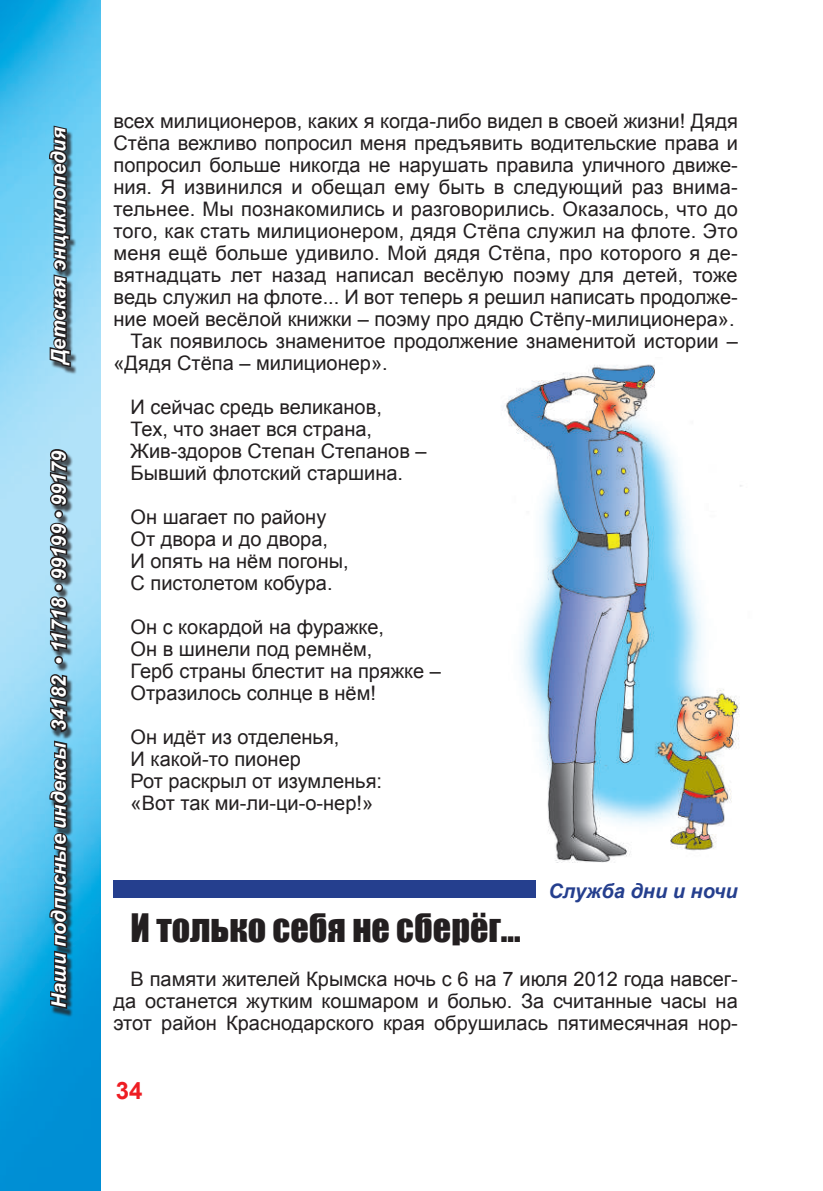
<style>
.page{position:relative;width:823px;height:1191px;background:#fff}
.page>*{position:absolute;margin:0;border:0;box-sizing:border-box;transform-origin:0 0}
.t1{font:36px "Impact";color:#231f20}
.t2{font:700 24px "Arial";color:#ee1d23}
.t3{font:20px/22px "Arial";color:#231f20}
.t4{font:italic 700 20px "Arial";color:#fff}
.t5{font:italic 700 20px "Arial";color:#253f8e}
</style>
<div class="page">
<img style="left:0;top:0;width:101px;height:1191px">
<div style="left:50px;top:452px;width:23px;height:565px;background:#231f20;opacity:.75"></div>
<svg style="left:47px;top:739px;width:23px;height:271px;background:#2d596c"></svg>
<svg style="left:46px;top:447px;width:24px;height:286px;background:#586c77"></svg>
<div style="left:50px;top:129px;width:27px;height:246px;background:#231f20;opacity:.75"></div>
<svg style="left:47px;top:124px;width:25px;height:245px;background:#476472"></svg>
<div style="left:113px;top:880px;width:422px;height:18px;background:#253f8e"></div>
<img style="left:505px;top:364px;width:237px;height:498px">
<p class="t4" style="left:45px;top:364px;width:238px;rotate:-90deg">Детская энциклопедия</p>
<p class="t4" style="left:45px;top:1008px;width:559px;rotate:-90deg">Наши подписные индексы 34182 • 11718 • 99199 • 99179</p>
<p class="t3" style="left:113px;top:110px;width:625px">всех милиционеров, каких я когда-либо видел в своей жизни! Дядя</p>
<p class="t3" style="left:113px;top:132px;width:625px">Стёпа вежливо попросил меня предъявить водительские права и</p>
<p class="t3" style="left:113px;top:154px;width:625px">попросил больше никогда не нарушать правила уличного движе-</p>
<p class="t3" style="left:113px;top:176px;width:625px">ния. Я извинился и обещал ему быть в следующий раз внима-</p>
<p class="t3" style="left:113px;top:198px;width:625px">тельнее. Мы познакомились и разговорились. Оказалось, что до</p>
<p class="t3" style="left:113px;top:220px;width:625px">того, как стать милиционером, дядя Стёпа служил на флоте. Это</p>
<p class="t3" style="left:113px;top:242px;width:625px">меня ещё больше удивило. Мой дядя Стёпа, про которого я де-</p>
<p class="t3" style="left:113px;top:264px;width:625px">вятнадцать лет назад написал весёлую поэму для детей, тоже</p>
<p class="t3" style="left:113px;top:286px;width:625px">ведь служил на флоте... И вот теперь я решил написать продолже-</p>
<p class="t3" style="left:113px;top:308px;width:622px">ние моей весёлой книжки – поэму про дядю Стёпу-милиционера».</p>
<p class="t3" style="left:130px;top:330px;width:608px">Так появилось знаменитое продолжение знаменитой истории –</p>
<p class="t3" style="left:113px;top:352px;width:275px">«Дядя Стёпа – милиционер».</p>
<p class="t3" style="left:130px;top:396px;width:297px">И сейчас средь великанов,<br>Тех, что знает вся страна,<br>Жив-здоров Степан Степанов –<br>Бывший флотский старшина.</p>
<p class="t3" style="left:130px;top:506px;width:219px">Он шагает по району<br>От двора и до двора,<br>И опять на нём погоны,<br>С пистолетом кобура.</p>
<p class="t3" style="left:130px;top:616px;width:311px">Он с кокардой на фуражке,<br>Он в шинели под ремнём,<br>Герб страны блестит на пряжке –<br>Отразилось солнце в нём!</p>
<p class="t3" style="left:130px;top:726px;width:253px">Он идёт из отделенья,<br>И какой-то пионер<br>Рот раскрыл от изумленья: «Вот так ми-ли-ци-о-нер!»</p>
<p class="t5" style="left:548px;top:878px;width:191px">Служба дни и ночи</p>
<h1 class="t1" style="left:130px;top:900px;width:391px">И только себя не сберёг…</h1>
<p class="t3" style="left:113px;top:968px;width:625px;text-align:justify;text-indent:17px">В памяти жителей Крымска ночь с 6 на 7 июля 2012 года навсег&shy;да останется жутким кошмаром и болью. За считанные часы на этот район Краснодарского края обрушилась пятимесячная нор-</p>
<p class="t2" style="left:116px;top:1074px;width:28px">34</p>
</div>
